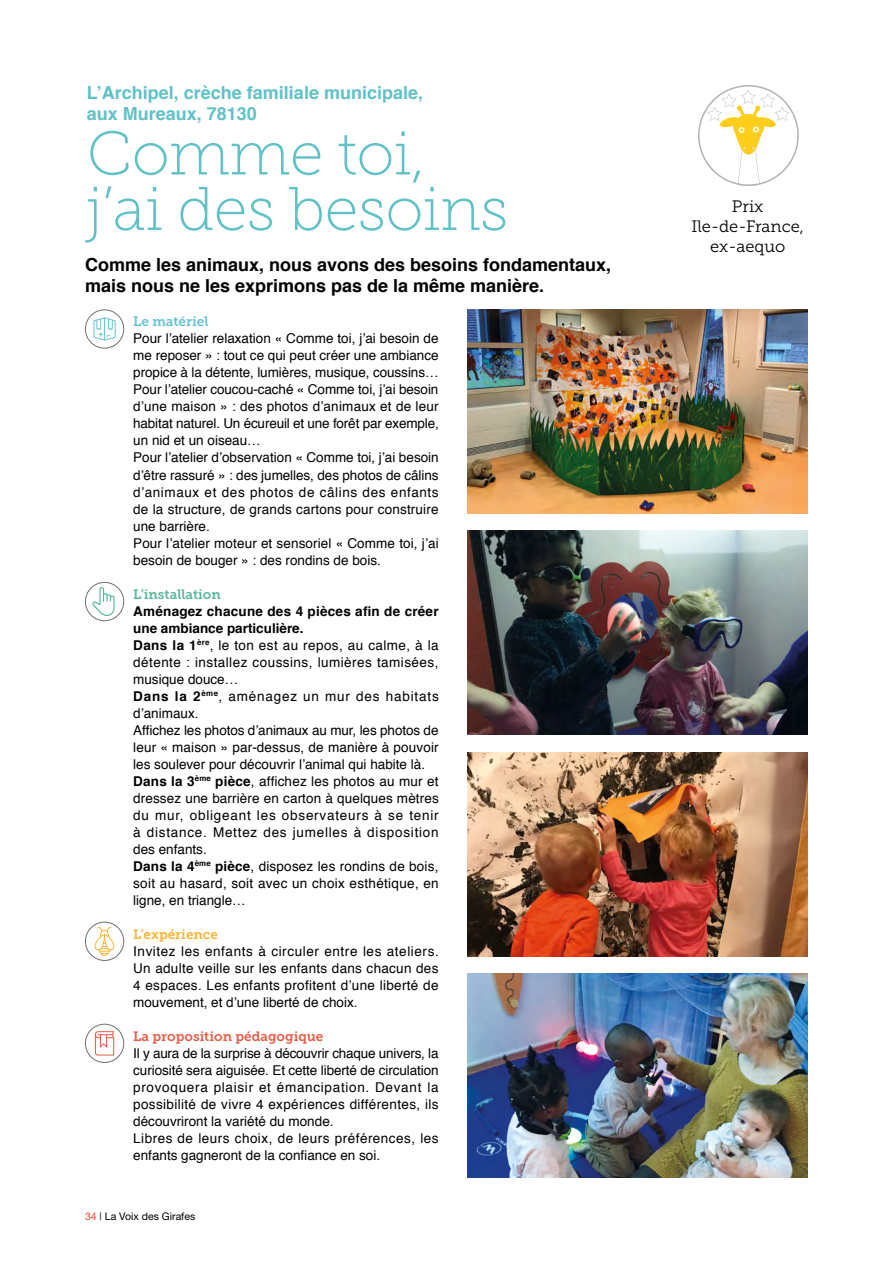
<style>
.page{position:relative;width:893px;height:1263px;background:#fff}
.page>*{position:absolute;margin:0;border:0;box-sizing:border-box;transform-origin:0 0}
.t1{font:61.5px/55.5px "Museo Slab 100";letter-spacing:-.01em;color:#60c1c7}
.t2{font:700 18px/21.6px "Helvetica";color:#000}
.t3{font:700 18px/21.6px "Helvetica";color:#60c1c7}
.t4{font:16.5px/19.8px "Museo Slab 300";color:#000;text-align:center}
.t5{font:13.5px/17px "Helvetica";color:#000}
.t6{font:13.5px "Museo Slab 700";color:#e45d48}
.t7{font:13.5px "Museo Slab 700";color:#58b998}
.t8{font:13.5px "Museo Slab 700";color:#f9b234}
.t9{font:13.5px "Museo Slab 700";color:#63c3d1}
.t10{font:10.5px "Helvetica Neue";color:#000}
.s1{font-weight:700}
.s2{color:#e8412c}
</style>
<div class="page">
<svg style="left:707px;top:90px;width:82px;height:96px"></svg>
<div style="left:698px;top:85px;width:101px;height:101px;border:2px solid #b3b2b2;border-radius:50%"></div>
<img style="left:468px;top:309px;width:340px;height:204px">
<img style="left:468px;top:752px;width:340px;height:204px">
<img style="left:468px;top:531px;width:340px;height:204px">
<img style="left:468px;top:974px;width:340px;height:204px">
<div style="left:85px;top:309px;width:39px;height:39px;border:1px solid #706f6f;border-radius:50%"></div>
<svg style="left:93px;top:317px;width:23px;height:24px"></svg>
<div style="left:85px;top:582px;width:39px;height:39px;border:1px solid #706f6f;border-radius:50%"></div>
<svg style="left:92px;top:587px;width:23px;height:29px"></svg>
<div style="left:85px;top:922px;width:39px;height:39px;border:1px solid #706f6f;border-radius:50%"></div>
<svg style="left:95px;top:927px;width:19px;height:29px"></svg>
<div style="left:85px;top:1024px;width:39px;height:39px;border:1px solid #706f6f;border-radius:50%"></div>
<svg style="left:95px;top:1031px;width:19px;height:24px"></svg>
<h2 class="t3" style="left:87px;top:82px;width:338px">L’Archipel, crèche familiale municipale, aux Mureaux, 78130</h2>
<h1 class="t1" style="left:87px;top:126px;width:423px">Comme toi, j’ai des besoins</h1>
<h2 class="t2" style="left:85px;top:254px;width:528px">Comme les animaux, nous avons des besoins fondamentaux, mais nous ne les exprimons pas de la même manière.</h2>
<p class="t9" style="left:133px;top:314px;width:77px">Le matériel</p>
<p class="t5" style="left:133px;top:331px;width:307px">Pour l’atelier relaxation « Comme toi, j’ai besoin de me reposer » : tout ce qui peut créer une ambiance propice à la détente, lumières, musique, coussins… Pour l’atelier coucou-caché « Comme toi, j’ai besoin d’une maison » : des photos d’animaux et de leur habitat naturel. Un écureuil et une forêt par exemple, un nid et un oiseau…<br>Pour l’atelier d’observation « Comme toi, j’ai besoin d’être rassuré » : des jumelles, des photos de câlins d’animaux et des photos de câlins des enfants de la structure, de grands cartons pour construire une barrière.<br>Pour l’atelier moteur et sensoriel « Comme toi, j’ai besoin de bouger » : des rondins de bois.</p>
<p class="t7" style="left:133px;top:586px;width:89px">L’installation</p>
<p class="t5" style="left:133px;top:603px;width:307px"><span class="s1">Aménagez chacune des 4 pièces afin de créer une ambiance particulière.<br>Dans la 1</span><sup>ère</sup>, le ton est au repos, au calme, à la détente : installez coussins, lumières tamisées, musique douce…<br><span class="s1">Dans la 2</span><sup>ème</sup>, aménagez un mur des habitats d’animaux.<br>Affichez les photos d’animaux au mur, les photos de leur « maison » par-dessus, de manière à pouvoir les soulever pour découvrir l’animal qui habite là.<br><span class="s1">Dans la 3</span><sup>ème</sup> <span class="s1">pièce</span>, affichez les photos au mur et dressez une barrière en carton à quelques mètres du mur, obligeant les observateurs à se tenir à distance. Mettez des jumelles à disposition des enfants.<br><span class="s1">Dans la 4</span><sup>ème</sup> <span class="s1">pièce</span>, disposez les rondins de bois, soit au hasard, soit avec un choix esthétique, en ligne, en triangle…</p>
<p class="t8" style="left:133px;top:926px;width:86px">L’expérience</p>
<p class="t5" style="left:133px;top:943px;width:307px;text-align:justify">Invitez les enfants à circuler entre les ateliers.<br>Un adulte veille sur les enfants dans chacun des 4 espaces. Les enfants profitent d’une liberté de mouvement, et d’une liberté de choix.</p>
<p class="t6" style="left:133px;top:1028px;width:192px">La proposition pédagogique</p>
<p class="t5" style="left:133px;top:1045px;width:307px">Il y aura de la surprise à découvrir chaque univers, la curiosité sera aiguisée. Et cette liberté de circulation provoquera plaisir et émancipation. Devant la possibilité de vivre 4 expériences différentes, ils découvriront la variété du monde.<br>Libres de leurs choix, de leurs préférences, les enfants gagneront de la confiance en soi.</p>
<p class="t10" style="left:85px;top:1210px;width:112px"><span class="s2">34</span> | La Voix des Girafes</p>
<p class="t4" style="left:691px;top:197px;width:114px">Prix<br>Ile-de-France, ex-aequo</p>
</div>
